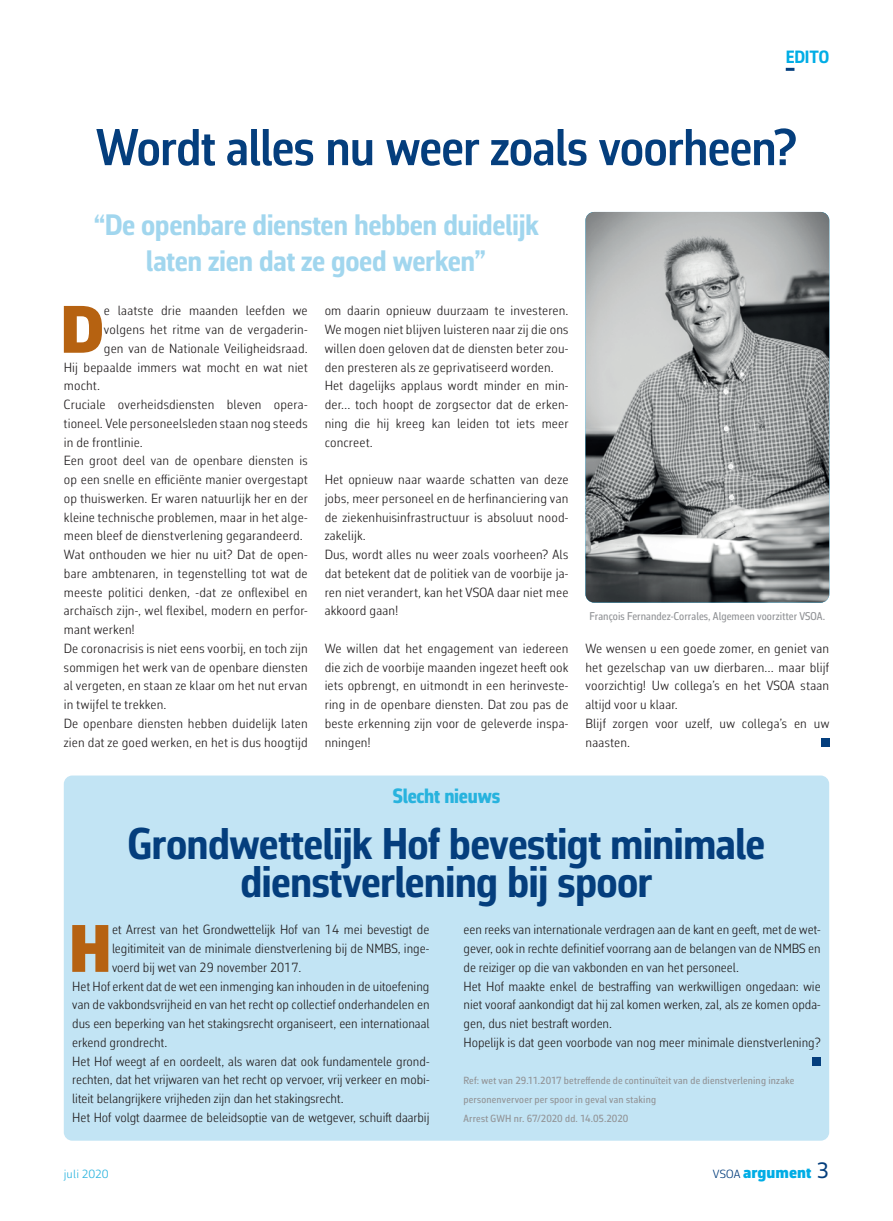
<style>
.page{position:relative;width:893px;height:1221px;background:#fff}
.page>*{position:absolute;margin:0;border:0;box-sizing:border-box;transform-origin:0 0}
.t1{font:900 67.95px "Corbeau Pro";color:#b66211}
.t2{font:600 52.5px "Corbeau Con Pro";letter-spacing:-.015em;color:#043e7d}
.t3{font:700 45px/37.5px "Corbeau Con Pro";letter-spacing:-.015em;color:#043e7d;text-align:center}
.t4{font:700 30px/36px "Corbeau Con Pro";letter-spacing:-.01em;color:#a1d6ee;text-align:center}
.t5{font:800 21px "Corbeau Con Pro";letter-spacing:-.01em;color:#28b3de}
.t6{font:700 18px "Corbeau Con Pro";letter-spacing:-.01em;color:#00ade5}
.t7{font:900 16.5px "Corbeau Pro";letter-spacing:.005em;color:#00ade5}
.t8{font:300 13.5px/18.8px "Corbeau Con Pro";letter-spacing:.01em;color:#231f20}
.t9{font:300 12px "Corbeau Pro";color:#28b3de}
.t10{font:500 11.4px "Corbeau Con Pro";letter-spacing:.005em;color:#939598}
.t11{font:500 10.5px/18.8px "Corbeau Con Pro";letter-spacing:.015em;color:#939598}
.s1{font-weight:300;font-size:12px;color:#043e7d}
.s2{font-weight:400;font-size:22.5px;color:#043e7d}
</style>
<div class="page">
<svg style="left:786px;top:68px;width:8px;height:3px"></svg>
<div style="left:64px;top:775px;width:765px;height:365px;background:#c2e4f4;border-radius:9px"></div>
<div style="left:812px;top:1057px;width:9px;height:8px;background:#043e7d"></div>
<div style="left:821px;top:738px;width:8px;height:8px;background:#043e7d"></div>
<img style="left:585px;top:212px;width:244px;height:390px">
<h3 class="t6" style="left:786px;top:45px;width:45px">EDITO</h3>
<h2 class="t2" style="left:96px;top:112px;width:703px">Wordt alles nu weer zoals voorheen?</h2>
<h3 class="t4" style="left:93px;top:206px;width:447px">“De openbare diensten hebben duidelijk laten zien dat ze goed werken”</h3>
<h1 class="t1" style="left:60px;top:284px;width:45px">D</h1>
<p class="t8" style="left:104px;top:301px;width:205px">e laatste drie maanden leefden we</p>
<p class="t8" style="left:104px;top:320px;width:205px">volgens het ritme van de vergaderin-</p>
<p class="t8" style="left:104px;top:338px;width:205px">gen van de Nationale Veiligheidsraad.</p>
<p class="t8" style="left:64px;top:357px;width:245px">Hij bepaalde immers wat mocht en wat niet</p>
<p class="t8" style="left:64px;top:376px;width:38px">mocht.</p>
<p class="t8" style="left:64px;top:395px;width:245px">Cruciale overheidsdiensten bleven opera-</p>
<p class="t8" style="left:64px;top:413px;width:245px">tioneel. Vele personeelsleden staan nog steeds</p>
<p class="t8" style="left:64px;top:432px;width:81px">in de frontlinie.</p>
<p class="t8" style="left:64px;top:451px;width:245px">Een groot deel van de openbare diensten is</p>
<p class="t8" style="left:64px;top:470px;width:245px">op een snelle en efficiënte manier overgestapt</p>
<p class="t8" style="left:64px;top:488px;width:245px">op thuiswerken. Er waren natuurlijk her en der</p>
<p class="t8" style="left:64px;top:507px;width:245px">kleine technische problemen, maar in het alge-</p>
<p class="t8" style="left:64px;top:526px;width:240px">meen bleef de dienstverlening gegarandeerd.</p>
<p class="t8" style="left:64px;top:545px;width:245px">Wat onthouden we hier nu uit? Dat de open-</p>
<p class="t8" style="left:64px;top:563px;width:245px">bare ambtenaren, in tegenstelling tot wat de</p>
<p class="t8" style="left:64px;top:582px;width:245px">meeste politici denken, -dat ze onflexibel en</p>
<p class="t8" style="left:64px;top:601px;width:245px">archaïsch zijn-, wel flexibel, modern en perfor-</p>
<p class="t8" style="left:64px;top:620px;width:73px">mant werken!</p>
<p class="t8" style="left:64px;top:638px;width:245px">De coronacrisis is niet eens voorbij, en toch zijn</p>
<p class="t8" style="left:64px;top:657px;width:245px">sommigen het werk van de openbare diensten</p>
<p class="t8" style="left:64px;top:676px;width:245px">al vergeten, en staan ze klaar om het nut ervan</p>
<p class="t8" style="left:64px;top:695px;width:104px">in twijfel te trekken.</p>
<p class="t8" style="left:64px;top:713px;width:245px">De openbare diensten hebben duidelijk laten</p>
<p class="t8" style="left:64px;top:732px;width:245px">zien dat ze goed werken, en het is dus hoogtijd</p>
<p class="t8" style="left:325px;top:301px;width:245px">om daarin opnieuw duurzaam te investeren.<br>We mogen niet blijven luisteren naar zij die ons willen doen geloven dat de diensten beter zou&shy;den presteren als ze geprivatiseerd worden.<br>Het dagelijks applaus wordt minder en min&shy;der… toch hoopt de zorgsector dat de erken&shy;ning die hij kreeg kan leiden tot iets meer concreet.</p>
<p class="t8" style="left:325px;top:470px;width:245px">Het opnieuw naar waarde schatten van deze jobs, meer personeel en de herfinanciering van de ziekenhuisinfrastructuur is absoluut nood&shy;zakelijk.<br>Dus, wordt alles nu weer zoals voorheen? Als dat betekent dat de politiek van de voorbije ja&shy;ren niet verandert, kan het VSOA daar niet mee akkoord gaan!</p>
<p class="t8" style="left:325px;top:638px;width:245px;text-align:justify">We willen dat het engagement van iedereen die zich de voorbije maanden ingezet heeft ook iets opbrengt, en uitmondt in een herinveste&shy;ring in de openbare diensten. Dat zou pas de beste erkenning zijn voor de geleverde inspa&shy;nningen!</p>
<p class="t8" style="left:585px;top:638px;width:245px">We wensen u een goede zomer, en geniet van het gezelschap van uw dierbaren… maar blijf voorzichtig! Uw collega’s en het VSOA staan altijd voor u klaar.<br>Blijf zorgen voor uzelf, uw collega’s en uw naasten.</p>
<p class="t10" style="left:590px;top:608px;width:237px">François Fernandez-Corrales, Algemeen voorzitter VSOA.</p>
<h3 class="t5" style="left:393px;top:781px;width:109px">Slecht nieuws</h3>
<h3 class="t3" style="left:128px;top:824px;width:639px">Grondwettelijk Hof bevestigt minimale dienstverlening bij spoor</h3>
<h1 class="t1" style="left:69px;top:903px;width:45px">H</h1>
<p class="t8" style="left:112px;top:920px;width:319px">et Arrest van het Grondwettelijk Hof van 14 mei bevestigt de</p>
<p class="t8" style="left:112px;top:938px;width:319px">legitimiteit van de minimale dienstverlening bij de NMBS, inge-</p>
<p class="t8" style="left:112px;top:957px;width:191px">voerd bij wet van 29 november 2017.</p>
<p class="t8" style="left:72px;top:976px;width:359px">Het Hof erkent dat de wet een inmenging kan inhouden in de uitoefening</p>
<p class="t8" style="left:72px;top:995px;width:359px">van de vakbondsvrijheid en van het recht op collectief onderhandelen en</p>
<p class="t8" style="left:72px;top:1013px;width:359px">dus een beperking van het stakingsrecht organiseert, een internationaal</p>
<p class="t8" style="left:72px;top:1032px;width:96px">erkend grondrecht.</p>
<p class="t8" style="left:72px;top:1051px;width:359px">Het Hof weegt af en oordeelt, als waren dat ook fundamentele grond-</p>
<p class="t8" style="left:72px;top:1070px;width:359px">rechten, dat het vrijwaren van het recht op vervoer, vrij verkeer en mobi-</p>
<p class="t8" style="left:72px;top:1088px;width:273px">liteit belangrijkere vrijheden zijn dan het stakingsrecht.</p>
<p class="t8" style="left:72px;top:1107px;width:359px">Het Hof volgt daarmee de beleidsoptie van de wetgever, schuift daarbij</p>
<p class="t8" style="left:463px;top:920px;width:359px">een reeks van internationale verdragen aan de kant en geeft, met de wet&shy;gever, ook in rechte definitief voorrang aan de belangen van de NMBS en de reiziger op die van vakbonden en van het personeel.<br>Het Hof maakte enkel de bestraffing van werkwilligen ongedaan: wie niet vooraf aankondigt dat hij zal komen werken, zal, als ze komen opda&shy;gen, dus niet bestraft worden.<br>Hopelijk is dat geen voorbode van nog meer minimale dienstverlening?</p>
<p class="t11" style="left:463px;top:1071px;width:332px">Ref: wet van 29.11.2017 betreffende de continuïteit van de dienstverlening inzake personenvervoer per spoor in geval van staking<br>Arrest GWH nr. 67/2020 dd. 14.05.2020</p>
<p class="t9" style="left:64px;top:1165px;width:46px">juli 2020</p>
<p class="t7" style="left:713px;top:1161px;width:118px"><span class="s1">VSOA</span> argument <span class="s2">3</span></p>
</div>
